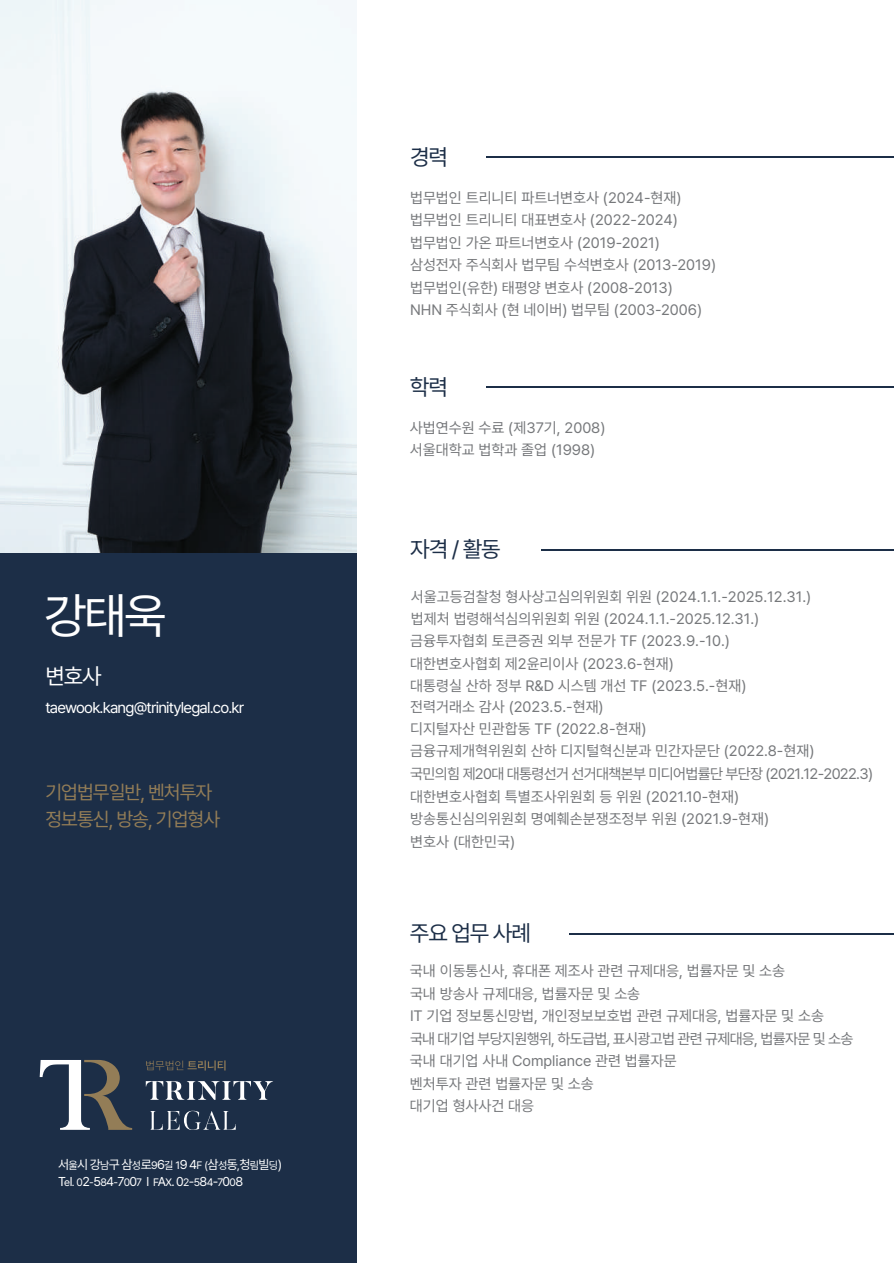
<style>
.page{position:relative;width:894px;height:1263px;background:#fff}
.page>*{position:absolute;margin:0;border:0;box-sizing:border-box;transform-origin:0 0}
.t1{font:49.2px "Pretendard Variable";color:#fff}
.t2{font:22.65px "Pretendard Variable";letter-spacing:-.05em;color:#1c2e47}
.t3{font:22.5px "Pretendard Variable";color:#fff}
.t4{font:19.5px/26.7px "Pretendard Variable";letter-spacing:-.05em;color:#937d57}
.t5{font:15.6px "Pretendard Variable";letter-spacing:-.05em;color:#fff}
.t6{font:15px/22.5px "Pretendard Variable";color:#76787b}
.t7{font:12.75px/17.4px "Pretendard Variable";color:#fff}
.s1{font-size:10.65px}
</style>
<div class="page">
<div style="left:0;top:0;width:363px;height:1263px;background:#1c2e47"></div>
<img style="left:0;top:0;width:357px;height:553px">
<div style="left:357px;top:0;width:536px;height:1263px;background:#fff"></div>
<hr style="left:486px;top:157px;width:407px;height:1px;background:#1c2e47">
<hr style="left:486px;top:386px;width:407px;height:2px;background:#1c2e47">
<hr style="left:541px;top:549px;width:352px;height:1px;background:#1c2e47">
<hr style="left:569px;top:933px;width:324px;height:1px;background:#1c2e47">
<svg style="left:146px;top:1081px;width:127px;height:18px"></svg>
<svg style="left:150px;top:1110px;width:86px;height:20px"></svg>
<svg style="left:40px;top:1060px;width:92px;height:69px"></svg>
<svg style="left:146px;top:1060px;width:79px;height:10px"></svg>
<h1 class="t1" style="left:44px;top:581px;width:124px">강태욱</h1>
<h3 class="t3" style="left:45px;top:659px;width:58px">변호사</h3>
<p class="t5" style="left:45px;top:696px;width:200px">taewook.kang@trinitylegal.co.kr</p>
<h3 class="t4" style="left:45px;top:778px;width:176px">기업법무일반, 벤처투자 정보통신, 방송, 기업형사</h3>
<p class="t7" style="left:58px;top:1155px;width:225px">서<span class="s1">울</span>시 강<span class="s1">남</span>구 삼<span class="s1">성</span>로<span class="s1">9</span>6<span class="s1">길 1</span>9 4<span class="s1">F (</span>삼<span class="s1">성</span>동<span class="s1">,</span>청<span class="s1">림</span>빌<span class="s1">딩</span>)<br>T<span class="s1">e</span>l<span class="s1">. 0</span>2<span class="s1">-</span>5<span class="s1">8</span>4<span class="s1">-</span>7<span class="s1">0</span>0<span class="s1">7</span> l <span class="s1">F</span>A<span class="s1">X</span>. 0<span class="s1">2</span>-<span class="s1">5</span>8<span class="s1">4</span>-<span class="s1">7</span>0<span class="s1">0</span>8</p>
<h2 class="t2" style="left:410px;top:141px;width:40px">경력</h2>
<p class="t6" style="left:410px;top:186px;width:273px">법무법인 트리니티 파트너변호사 (2024-현재)</p>
<p class="t6" style="left:410px;top:208px;width:307px">법무법인 트리니티 대표변호사 (2022-2024) 법무법인 가온 파트너변호사 (2019-2021)<br>삼성전자 주식회사 법무팀 수석변호사 (2013-2019) 법무법인(유한) 태평양 변호사 (2008-2013)<br>NHN 주식회사 (현 네이버) 법무팀 (2003-2006)</p>
<h2 class="t2" style="left:410px;top:370px;width:40px">학력</h2>
<p class="t6" style="left:410px;top:415px;width:197px">사법연수원 수료 (제37기, 2008) 서울대학교 법학과 졸업 (1998)</p>
<h2 class="t2" style="left:410px;top:533px;width:92px">자격 / 활동</h2>
<p class="t6" style="left:411px;top:584px;width:401px">서울고등검찰청 형사상고심의위원회 위원 (2024.1.1.-2025.12.31.)</p>
<p class="t6" style="left:411px;top:606px;width:350px">법제처 법령해석심의위원회 위원 (2024.1.1.-2025.12.31.)</p>
<p class="t6" style="left:410px;top:629px;width:321px">금융투자협회 토큰증권 외부 전문가 TF (2023.9.-10.)</p>
<p class="t6" style="left:410px;top:651px;width:265px">대한변호사협회 제2윤리이사 (2023.6-현재)</p>
<p class="t6" style="left:410px;top:674px;width:337px">대통령실 산하 정부 R&amp;D 시스템 개선 TF (2023.5.-현재)</p>
<p class="t6" style="left:410px;top:694px;width:195px">전력거래소 감사 (2023.5.-현재)</p>
<p class="t6" style="left:410px;top:717px;width:238px">디지털자산 민관합동 TF (2022.8-현재)</p>
<p class="t6" style="left:410px;top:739px;width:464px">금융규제개혁위원회 산하 디지털혁신분과 민간자문단 (2022.8-현재)<br>국민의힘 제20대 대통령선거 선거대책본부 미디어법률단 부단장 (2021.12-2022.3) 대한변호사협회 특별조사위원회 등 위원 (2021.10-현재)<br>방송통신심의위원회 명예훼손분쟁조정부 위원 (2021.9-현재)<br>변호사 (대한민국)</p>
<h2 class="t2" style="left:410px;top:917px;width:122px">주요 업무 사례</h2>
<p class="t6" style="left:410px;top:959px;width:445px">국내 이동통신사, 휴대폰 제조사 관련 규제대응, 법률자문 및 소송<br>국내 방송사 규제대응, 법률자문 및 소송<br>IT 기업 정보통신망법, 개인정보보호법 관련 규제대응, 법률자문 및 소송<br>국내 대기업 부당지원행위, 하도급법, 표시광고법 관련 규제대응, 법률자문 및 소송 국내 대기업 사내 Compliance 관련 법률자문<br>벤처투자 관련 법률자문 및 소송<br>대기업 형사사건 대응</p>
</div>
